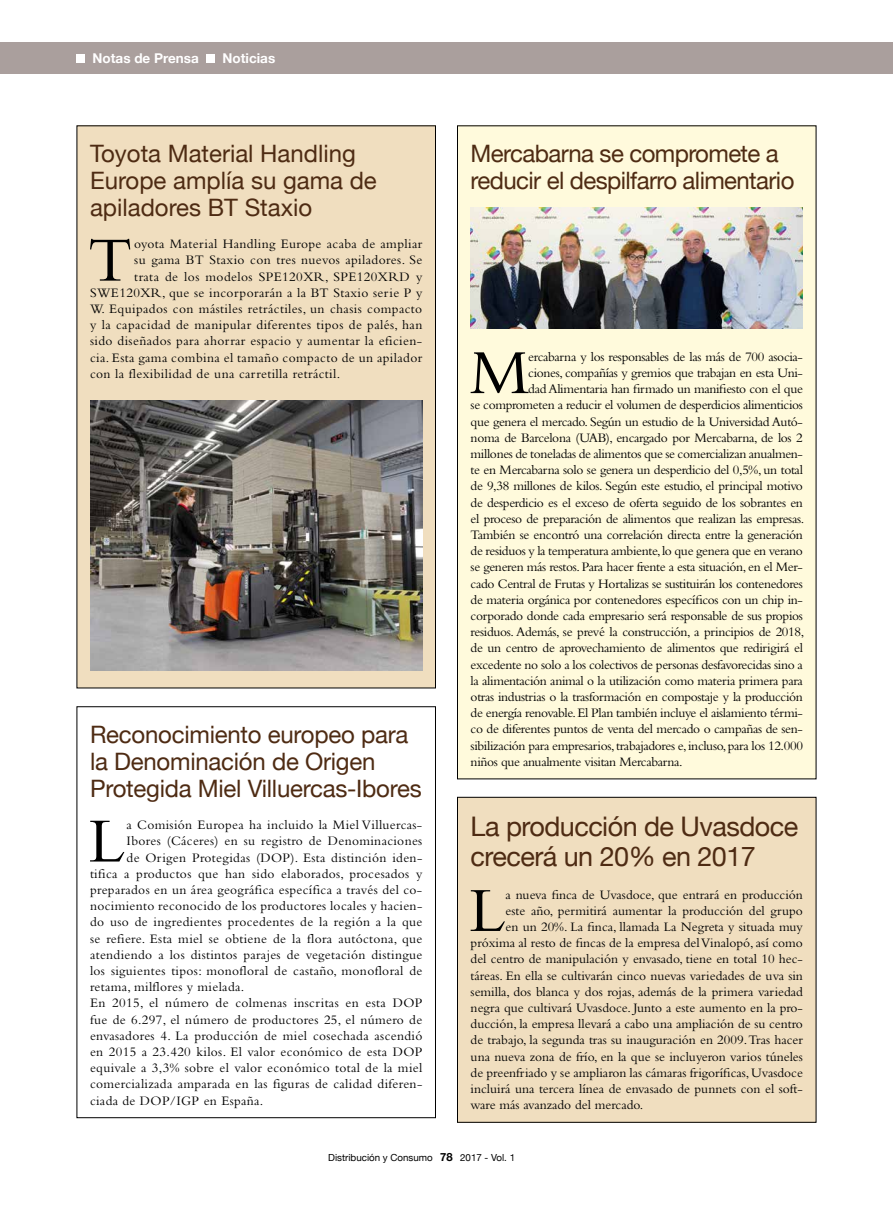
<style>
.page{position:relative;width:893px;height:1212px;background:#fff}
.page>*{position:absolute;margin:0;border:0;box-sizing:border-box;transform-origin:0 0}
.t1{font:65.55px "Bembo";color:#000}
.t2{font:27px/30px "Helvetica Neue";letter-spacing:-.02em;color:#4e2b13}
.t3{font:24px/27px "Helvetica Neue";letter-spacing:-.01em;color:#4e2b13}
.t4{font:13.5px "Bembo";letter-spacing:-.025em;color:#000}
.t5{font:13.5px "Bembo";letter-spacing:.025em;color:#000}
.t6{font:13.5px "Bembo";color:#000}
.t7{font:13.5px "Bembo";letter-spacing:.03em;color:#000}
.t8{font:700 13.5px "Helvetica Neue";color:#fff}
.t9{font:9.75px "Helvetica Neue";color:#000}
.s1{font-weight:700;font-size:11.25px}
</style>
<div class="page">
<div style="left:457px;top:126px;width:359px;height:653px;background:#fffadc"></div>
<img style="left:471px;top:208px;width:332px;height:120px">
<div style="left:77px;top:126px;width:358px;height:562px;background:#f0debf"></div>
<img style="left:90px;top:400px;width:332px;height:270px">
<div style="left:77px;top:706px;width:359px;height:412px;border:1px solid #000"></div>
<div style="left:457px;top:797px;width:359px;height:325px;background:#f0debf"></div>
<div style="left:457px;top:797px;width:359px;height:326px;border:1px solid #000"></div>
<div style="left:0;top:43px;width:893px;height:31px;background:#aa9f9d"></div>
<div style="left:77px;top:54px;width:8px;height:9px;background:#fff"></div>
<div style="left:206px;top:54px;width:9px;height:9px;background:#fff"></div>
<p class="t8" style="left:93px;top:50px;width:108px">Notas de Prensa</p>
<p class="t8" style="left:223px;top:50px;width:54px">Noticias</p>
<h3 class="t3" style="left:90px;top:139px;width:288px">Toyota Material Handling<br>Europe amplía su gama de apiladores BT Staxio</h3>
<h1 class="t1" style="left:88px;top:222px;width:46px">T</h1>
<p class="t7" style="left:134px;top:236px;width:290px">oyota Material Handling Europe acaba de ampliar</p>
<p class="t7" style="left:134px;top:252px;width:289px">su gama BT Staxio con tres nuevos apiladores. Se</p>
<p class="t7" style="left:134px;top:268px;width:289px">trata de los modelos SPE120XR, SPE120XRD y</p>
<p class="t7" style="left:90px;top:285px;width:334px">SWE120XR, que se incorporarán a la BT Staxio serie P y</p>
<p class="t7" style="left:90px;top:301px;width:334px">W. Equipados con mástiles retráctiles, un chasis compacto</p>
<p class="t7" style="left:90px;top:317px;width:334px">y la capacidad de manipular diferentes tipos de palés, han</p>
<p class="t7" style="left:90px;top:333px;width:334px">sido diseñados para ahorrar espacio y aumentar la eficien-</p>
<p class="t7" style="left:90px;top:349px;width:334px">cia. Esta gama combina el tamaño compacto de un apilador</p>
<p class="t7" style="left:90px;top:366px;width:252px">con la flexibilidad de una carretilla retráctil.</p>
<h3 class="t3" style="left:90px;top:720px;width:333px">Reconocimiento europeo para la Denominación de Origen<br>Protegida Miel Villuercas-Ibores</h3>
<h1 class="t1" style="left:89px;top:803px;width:38px">L</h1>
<p class="t5" style="left:127px;top:817px;width:297px">a Comisión Europea ha incluido la Miel Villuercas-</p>
<p class="t5" style="left:127px;top:833px;width:297px">Ibores (Cáceres) en su registro de Denominaciones</p>
<p class="t5" style="left:127px;top:849px;width:297px">de Origen Protegidas (DOP). Esta distinción iden-</p>
<p class="t5" style="left:90px;top:866px;width:334px">tifica a productos que han sido elaborados, procesados y</p>
<p class="t5" style="left:90px;top:882px;width:334px">preparados en un área geográfica específica a través del co-</p>
<p class="t5" style="left:90px;top:898px;width:334px">nocimiento reconocido de los productores locales y hacien-</p>
<p class="t5" style="left:90px;top:914px;width:334px">do uso de ingredientes procedentes de la región a la que</p>
<p class="t5" style="left:90px;top:930px;width:334px">se refiere. Esta miel se obtiene de la flora autóctona, que</p>
<p class="t5" style="left:90px;top:947px;width:334px">atendiendo a los distintos parajes de vegetación distingue</p>
<p class="t5" style="left:90px;top:963px;width:334px">los siguientes tipos: monofloral de castaño, monofloral de</p>
<p class="t5" style="left:90px;top:979px;width:156px">retama, milflores y mielada.</p>
<p class="t5" style="left:90px;top:995px;width:334px">En 2015, el número de colmenas inscritas en esta DOP</p>
<p class="t5" style="left:90px;top:1011px;width:334px">fue de 6.297, el número de productores 25, el número de</p>
<p class="t5" style="left:90px;top:1028px;width:334px">envasadores 4. La producción de miel cosechada ascendió</p>
<p class="t5" style="left:90px;top:1044px;width:334px">en 2015 a 23.420 kilos. El valor económico de esta DOP</p>
<p class="t5" style="left:90px;top:1060px;width:334px">equivale a 3,3% sobre el valor económico total de la miel</p>
<p class="t5" style="left:90px;top:1076px;width:334px">comercializada amparada en las figuras de calidad diferen-</p>
<p class="t5" style="left:90px;top:1092px;width:175px">ciada de DOP/IGP en España.</p>
<h3 class="t3" style="left:471px;top:139px;width:325px">Mercabarna se compromete a reducir el despilfarro alimentario</h3>
<h1 class="t1" style="left:470px;top:334px;width:62px">M</h1>
<p class="t4" style="left:528px;top:349px;width:276px">ercabarna y los responsables de las más de 700 asocia-</p>
<p class="t4" style="left:528px;top:365px;width:276px">ciones, compañías y gremios que trabajan en esta Uni-</p>
<p class="t4" style="left:528px;top:381px;width:276px">dad Alimentaria han firmado un manifiesto con el que</p>
<p class="t4" style="left:471px;top:397px;width:334px">se comprometen a reducir el volumen de desperdicios alimenticios</p>
<p class="t4" style="left:471px;top:413px;width:334px">que genera el mercado. Según un estudio de la Universidad Autó-</p>
<p class="t4" style="left:471px;top:430px;width:334px">noma de Barcelona (UAB), encargado por Mercabarna, de los 2</p>
<p class="t4" style="left:471px;top:446px;width:334px">millones de toneladas de alimentos que se comercializan anualmen-</p>
<p class="t4" style="left:471px;top:462px;width:334px">te en Mercabarna solo se genera un desperdicio del 0,5%, un total</p>
<p class="t4" style="left:471px;top:478px;width:334px">de 9,38 millones de kilos. Según este estudio, el principal motivo</p>
<p class="t4" style="left:471px;top:494px;width:334px">de desperdicio es el exceso de oferta seguido de los sobrantes en</p>
<p class="t4" style="left:471px;top:511px;width:335px">el proceso de preparación de alimentos que realizan las empresas.</p>
<p class="t4" style="left:471px;top:527px;width:334px">También se encontró una correlación directa entre la generación</p>
<p class="t4" style="left:471px;top:543px;width:334px">de residuos y la temperatura ambiente, lo que genera que en verano</p>
<p class="t4" style="left:471px;top:559px;width:334px">se generen más restos. Para hacer frente a esta situación, en el Mer-</p>
<p class="t4" style="left:471px;top:575px;width:334px">cado Central de Frutas y Hortalizas se sustituirán los contenedores</p>
<p class="t4" style="left:471px;top:592px;width:334px">de materia orgánica por contenedores específicos con un chip in-</p>
<p class="t4" style="left:471px;top:608px;width:334px">corporado donde cada empresario será responsable de sus propios</p>
<p class="t4" style="left:471px;top:624px;width:335px">residuos. Además, se prevé la construcción, a principios de 2018,</p>
<p class="t4" style="left:471px;top:640px;width:334px">de un centro de aprovechamiento de alimentos que redirigirá el</p>
<p class="t4" style="left:471px;top:656px;width:334px">excedente no solo a los colectivos de personas desfavorecidas sino a</p>
<p class="t4" style="left:471px;top:673px;width:334px">la alimentación animal o la utilización como materia primera para</p>
<p class="t4" style="left:471px;top:689px;width:334px">otras industrias o la trasformación en compostaje y la producción</p>
<p class="t4" style="left:471px;top:705px;width:334px">de energía renovable. El Plan también incluye el aislamiento térmi-</p>
<p class="t4" style="left:471px;top:721px;width:334px">co de diferentes puntos de venta del mercado o campañas de sen-</p>
<p class="t4" style="left:471px;top:737px;width:334px">sibilización para empresarios, trabajadores e, incluso, para los 12.000</p>
<p class="t4" style="left:471px;top:754px;width:214px">niños que anualmente visitan Mercabarna.</p>
<h2 class="t2" style="left:471px;top:811px;width:329px">La producción de Uvasdoce crecerá un 20% en 2017</h2>
<h1 class="t1" style="left:469px;top:872px;width:38px">L</h1>
<p class="t6" style="left:505px;top:886px;width:299px">a nueva finca de Uvasdoce, que entrará en producción</p>
<p class="t6" style="left:505px;top:903px;width:299px">este año, permitirá aumentar la producción del grupo</p>
<p class="t6" style="left:505px;top:919px;width:299px">en un 20%. La finca, llamada La Negreta y situada muy</p>
<p class="t6" style="left:471px;top:935px;width:334px">próxima al resto de fincas de la empresa del Vinalopó, así como</p>
<p class="t6" style="left:471px;top:951px;width:334px">del centro de manipulación y envasado, tiene en total 10 hec-</p>
<p class="t6" style="left:471px;top:967px;width:334px">táreas. En ella se cultivarán cinco nuevas variedades de uva sin</p>
<p class="t6" style="left:471px;top:984px;width:334px">semilla, dos blanca y dos rojas, además de la primera variedad</p>
<p class="t6" style="left:471px;top:1000px;width:334px">negra que cultivará Uvasdoce. Junto a este aumento en la pro-</p>
<p class="t6" style="left:471px;top:1016px;width:334px">ducción, la empresa llevará a cabo una ampliación de su centro</p>
<p class="t6" style="left:471px;top:1032px;width:334px">de trabajo, la segunda tras su inauguración en 2009. Tras hacer</p>
<p class="t6" style="left:471px;top:1048px;width:334px">una nueva zona de frío, en la que se incluyeron varios túneles</p>
<p class="t6" style="left:471px;top:1065px;width:334px">de preenfriado y se ampliaron las cámaras frigoríficas, Uvasdoce</p>
<p class="t6" style="left:471px;top:1081px;width:334px">incluirá una tercera línea de envasado de punnets con el soft-</p>
<p class="t6" style="left:471px;top:1097px;width:174px">ware más avanzado del mercado.</p>
<p class="t9" style="left:328px;top:1152px;width:188px">Distribución y Consumo <span class="s1">78</span> 2017 - Vol. 1</p>
</div>
